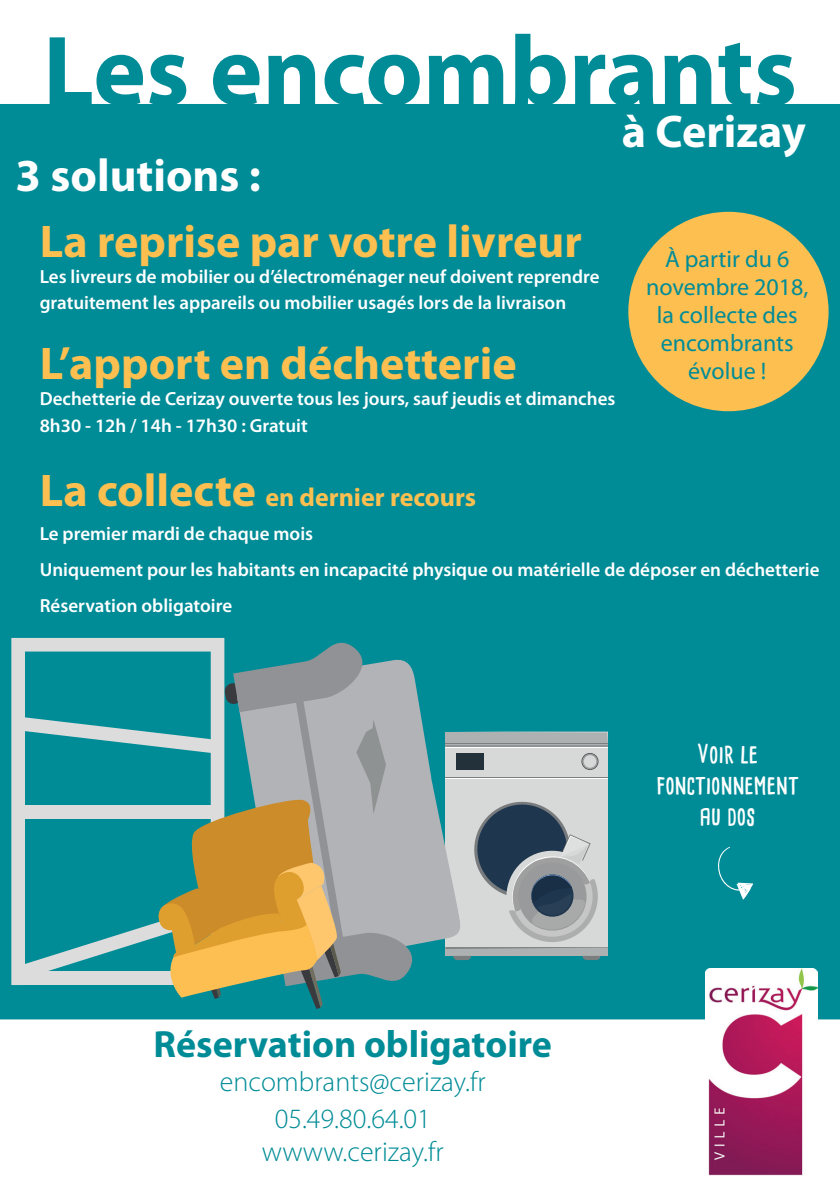
<style>
.page{position:relative;width:840px;height:1191px;background:#fff}
.page>*{position:absolute;margin:0;border:0;box-sizing:border-box;transform-origin:0 0}
.t1{font:700 100px "Myriad Pro";color:#008c97}
.t2{font:700 46px "Myriad Pro";color:#fdbf50}
.t3{font:700 46px "Myriad Pro";color:#fff}
.t4{font:700 38px "Myriad Pro";color:#008c97}
.t5{font:300 28px/37.6px "Myriad Pro";color:#008c97;text-align:center}
.t6{font:700 26px "Myriad Pro";color:#fdbf50}
.t7{font:700 26px/31.2px "Cardenio Modern";color:#fff;text-align:center}
.t8{font:24px/28px "Myriad Pro";color:#008c97;text-align:center}
.t9{font:600 19px/36px "Myriad Pro";color:#fff}
.s1{font-size:46px}
</style>
<div class="page">
<div style="left:0;top:105px;width:839px;height:913px;background:#008c97"></div>
<svg style="left:11px;top:638px;width:7px;height:347px;background:#d1d8d8"></svg>
<div style="left:445px;top:746px;width:162px;height:201px;background:#d7d9d8"></div>
<hr style="left:445px;top:744px;width:162px;height:2px;background:#929595">
<svg style="left:461px;top:731px;width:146px;height:12px;background:#a6b0b1"></svg>
<div style="left:445px;top:947px;width:162px;height:9px;background:#aeb1b2"></div>
<svg style="left:454px;top:956px;width:16px;height:4px"></svg>
<svg style="left:582px;top:956px;width:18px;height:4px"></svg>
<hr style="left:445px;top:777px;width:162px;height:1px;background:#5d6162">
<hr style="left:445px;top:746px;width:162px;height:1px;background:#fff">
<hr style="left:445px;top:778px;width:162px;height:1px;background:#fff">
<hr style="left:445px;top:776px;width:162px;height:1px;background:#7c7f81">
<hr style="left:445px;top:743px;width:162px;height:1px;background:#7c7f81">
<svg style="left:581px;top:753px;width:17px;height:17px"></svg>
<svg style="left:581px;top:753px;width:16px;height:16px"></svg>
<div style="left:583px;top:755px;width:13px;height:12px;background:#d7d9d8;border-radius:50%"></div>
<div style="left:455px;top:753px;width:28px;height:17px;background:#23313b"></div>
<svg style="left:461px;top:801px;width:146px;height:148px"></svg>
<svg style="left:427px;top:731px;width:34px;height:227px;fill:#b2b3b7"></svg>
<svg style="left:18px;top:637px;width:409px;height:372px"></svg>
<img style="left:705px;top:968px;width:111px;height:208px">
<div style="left:628px;top:212px;width:200px;height:199px;background:#fdbf50;border-radius:50%"></div>
<svg style="left:718px;top:847px;width:34px;height:53px"></svg>
<h1 class="t1" style="left:43px;top:6px;width:755px">Les encombrants</h1>
<h2 class="t3" style="left:621px;top:101px;width:185px">à Cerizay</h2>
<h2 class="t3" style="left:16px;top:145px;width:246px">3 solutions :</h2>
<h2 class="t2" style="left:40px;top:211px;width:543px">La reprise par votre livreur</h2>
<p class="t9" style="left:40px;top:263px;width:561px;line-height:26px">Les livreurs de mobilier ou d’électroménager neuf doivent reprendre gratuitement les appareils ou mobilier usagés lors de la livraison</p>
<h2 class="t2" style="left:40px;top:333px;width:478px">L’apport en déchetterie</h2>
<p class="t9" style="left:40px;top:384px;width:577px;line-height:27.2px">Dechetterie de Cerizay ouverte tous les jours, sauf jeudis et dimanches<br>8h30 - 12h / 14h - 17h30 : Gratuit</p>
<p class="t8" style="left:645px;top:245px;width:164px">À partir du 6 novembre 2018, la collecte des encombrants évolue !</p>
<h3 class="t6" style="left:40px;top:480px;width:438px"><span class="s1">La collecte</span> en dernier recours</h3>
<p class="t9" style="left:40px;top:515px;width:781px">Le premier mardi de chaque mois<br>Uniquement pour les habitants en incapacité physique ou matérielle de déposer en déchetterie<br>Réservation obligatoire</p>
<h3 class="t4" style="left:153px;top:1019px;width:399px">Réservation obligatoire</h3>
<h3 class="t5" style="left:220px;top:1062px;width:267px">encombrants@cerizay.fr<br>05.49.80.64.01</h3>
<h3 class="t5" style="left:262px;top:1133px;width:183px">wwww.cerizay.fr</h3>
<h3 class="t7" style="left:656px;top:737px;width:144px">Voir le fonctionnement au dos</h3>
</div>
